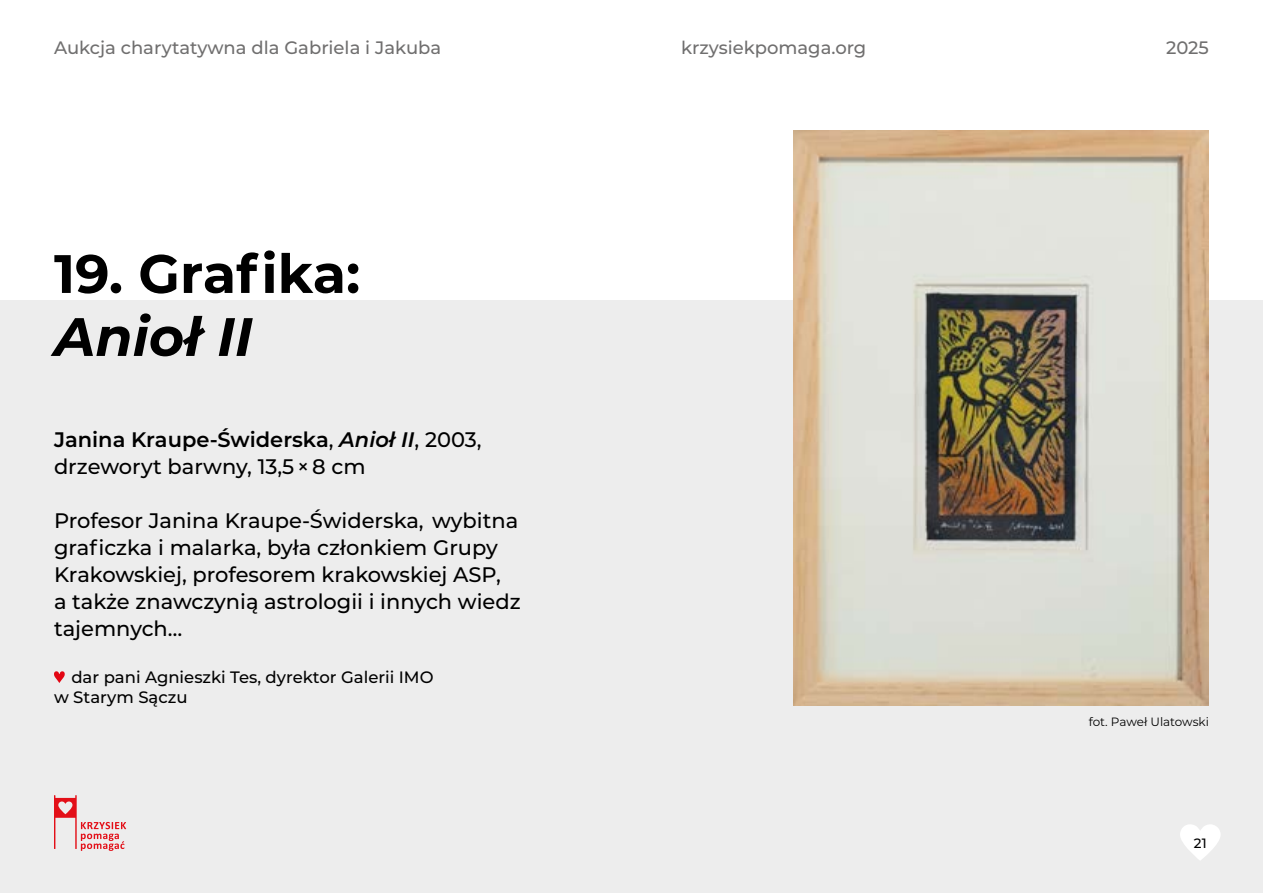
<style>
.page{position:relative;width:1263px;height:893px;background:#fff}
.page>*{position:absolute;margin:0;border:0;box-sizing:border-box;transform-origin:0 0}
.tytul{font:700 54px/63px "Montserrat";color:#000}
.opis_aukcji_1{font:500 21px/27px "Montserrat";color:#000}
.t1{font:500 18px "Montserrat";color:#706f6f}
.dar{font:500 16.5px/19.8px "Montserrat";color:#000}
.t2{font:500 13.5px "Montserrat";color:#000}
.opis_aukcji_1-2{font:12px "Montserrat";letter-spacing:-.005em;color:#000}
.s1{font-style:italic}
.s2{font-weight:600}
.s3{font-weight:600;font-style:italic}
</style>
<div class="page">
<div style="left:0;top:300px;width:1263px;height:593px;background:#ededed"></div>
<svg style="left:1180px;top:824px;width:41px;height:36px"></svg>
<svg style="left:54px;top:795px;width:72px;height:56px"></svg>
<svg style="left:54px;top:671px;width:11px;height:12px"></svg>
<img style="left:794px;top:130px;width:415px;height:576px">
<p class="t1" style="left:54px;top:35px;width:389px">Aukcja charytatywna dla Gabriela i Jakuba</p>
<p class="t1" style="left:681px;top:35px;width:187px">krzysiekpomaga.org</p>
<p class="t1" style="left:1166px;top:35px;width:44px">2025</p>
<p class="tytul" style="left:54px;top:240px;width:308px">19. Grafika:<br><span class="s1">Anioł II</span></p>
<p class="opis_aukcji_1" style="left:54px;top:425px;width:429px"><span class="s2">Janina Kraupe‑Świderska</span>, <span class="s3">Anioł II</span>, 2003, drzeworyt barwny, 13,5 × 8 cm</p>
<p class="opis_aukcji_1" style="left:54px;top:506px;width:468px">Profesor Janina Kraupe‑Świderska, wybitna graficzka i malarka, była członkiem Grupy Krakowskiej, profesorem krakowskiej ASP,<br>a także znawczynią astrologii i innych wiedz tajemnych…</p>
<p class="dar" style="left:54px;top:667px;width:381px;text-indent:17px">dar pani Agnieszki Tes, dyrektor Galerii IMO w Starym Sączu</p>
<p class="opis_aukcji_1-2" style="left:1089px;top:713px;width:122px">fot. Paweł Ulatowski</p>
<p class="t2" style="left:1194px;top:833px;width:14px">21</p>
</div>
